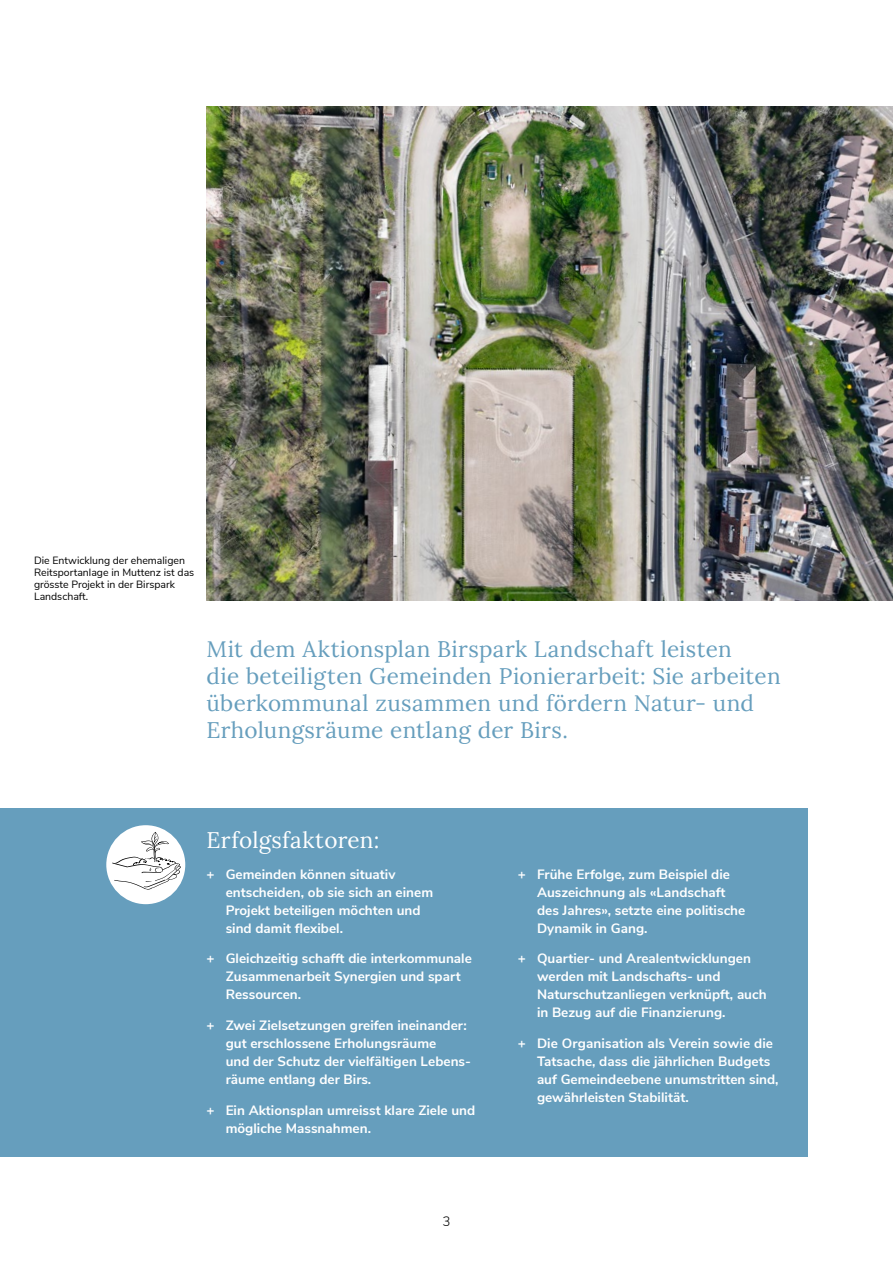
<style>
.page{position:relative;width:893px;height:1263px;background:#fff}
.page>*{position:absolute;margin:0;border:0;box-sizing:border-box;transform-origin:0 0}
.t1{font:22.5px/27px "Lora";letter-spacing:.01em;color:#669ebd}
.t2{font:22.5px "Lora";letter-spacing:.015em;color:#fff}
.t3{font:700 13.5px/18px "Nunito Sans";color:#fff}
.t4{font:300 13.5px "Nunito Sans";color:#000}
.t5{font:10.5px/12px "Nunito Sans";color:#000}
</style>
<div class="page">
<img style="left:207px;top:106px;width:686px;height:494px">
<div style="left:0;top:808px;width:808px;height:349px;background:#669ebd"></div>
<div style="left:106px;top:825px;width:79px;height:79px;background:#fff;border-radius:50%"></div>
<svg style="left:112px;top:832px;width:69px;height:57px"></svg>
<p class="t5" style="left:34px;top:554px;width:162px">Die Entwicklung der ehemaligen<br>Reitsportanlage in Muttenz ist das grösste Projekt in der Birspark<br>Landschaft.</p>
<h1 class="t1" style="left:207px;top:634px;width:576px">Mit dem Aktionsplan Birspark Landschaft leisten<br>die beteiligten Gemeinden Pionierarbeit: Sie arbeiten überkommunal zusammen und fördern Natur- und Erholungsräume entlang der Birs.</h1>
<h1 class="t2" style="left:207px;top:823px;width:174px">Erfolgsfaktoren:</h1>
<p class="t3" style="left:226px;top:864px;width:209px;text-indent:-19px">+ Gemeinden können situativ entscheiden, ob sie sich an einem<br>Projekt beteiligen möchten und sind damit flexibel.</p>
<p class="t3" style="left:226px;top:949px;width:248px;text-indent:-19px">+ Gleichzeitig schafft die interkommunale<br>Zusammenarbeit Synergien und spart<br>Ressourcen.</p>
<p class="t3" style="left:226px;top:1016px;width:247px;text-indent:-19px">+ Zwei Zielsetzungen greifen ineinander: gut erschlossene Erholungsräume<br>und der Schutz der vielfältigen Lebens&shy;räume entlang der Birs.</p>
<p class="t3" style="left:226px;top:1100px;width:251px;text-indent:-19px">+ Ein Aktionsplan umreisst klare Ziele und mögliche Massnahmen.</p>
<p class="t4" style="left:442px;top:1211px;width:10px">3</p>
<p class="t3" style="left:537px;top:864px;width:210px;text-indent:-19px">+ Frühe Erfolge, zum Beispiel die<br>Auszeichnung als «Landschaft des Jahres», setzte eine politische<br>Dynamik in Gang.</p>
<p class="t3" style="left:537px;top:949px;width:231px;text-indent:-19px">+ Quartier- und Arealentwicklungen werden mit Landschafts- und Naturschutzanliegen verknüpft, auch in Bezug auf die Finanzierung.</p>
<p class="t3" style="left:537px;top:1033px;width:243px;text-indent:-19px">+ Die Organisation als Verein sowie die Tatsache, dass die jährlichen Budgets auf Gemeindeebene unumstritten sind, gewährleisten Stabilität.</p>
</div>
